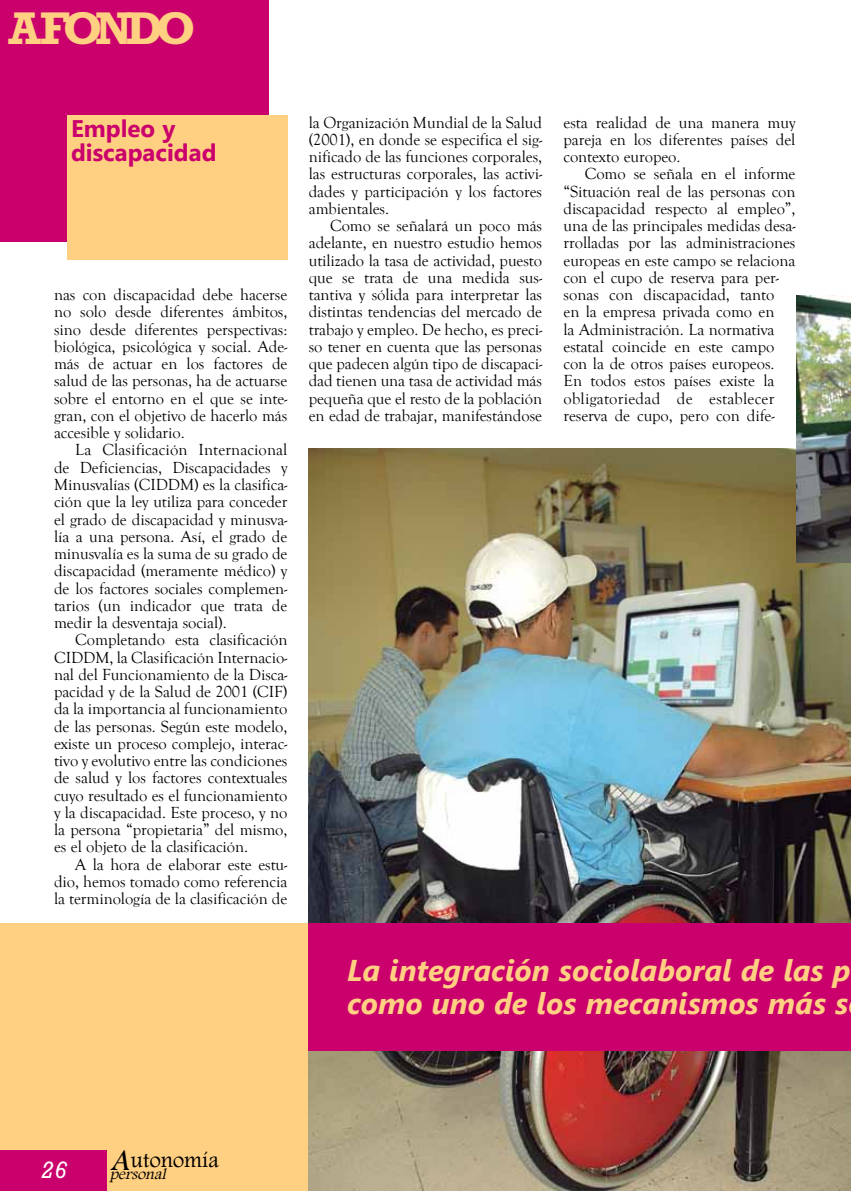
<style>
.page{position:relative;width:851px;height:1191px;background:#fff}
.page>*{position:absolute;margin:0;border:0;box-sizing:border-box;transform-origin:0 0}
.t1{font:700 46.5px "Rockwell";letter-spacing:-.15em;color:#ffcf82}
.t2{font:italic 30.75px "Footlight MT Light";color:#000}
.t3{font:italic 700 30px/33px "Segoe UI";color:#ffcf82}
.t4{font:700 24px/24px "Segoe UI";color:#ca006c}
.t5{font:italic 24px "Rockwell";color:#fff}
.t6{font:22.5px "Footlight MT Light";color:#000}
.TEXTO{font:16.5px/17.2px "Goudy Old Style T";letter-spacing:-.005em;color:#000;text-align:justify}
.t7{font:italic 15.9px "Footlight MT Light";color:#000}
</style>
<div class="page">
<div style="left:0;top:923px;width:850px;height:268px;background:#ffcf82"></div>
<img style="left:309px;top:449px;width:541px;height:742px">
<div style="left:0;top:0;width:268px;height:241px;background:#ca006c"></div>
<div style="left:0;top:1150px;width:106px;height:41px;background:#ca006c"></div>
<div style="left:67px;top:115px;width:220px;height:144px;background:#ffcf82"></div>
<img style="left:796px;top:296px;width:54px;height:267px">
<div style="left:309px;top:923px;width:541px;height:127px;background:#ca006c"></div>
<p class="t1" style="left:9px;top:0;width:188px">A FONDO</p>
<p class="t4" style="left:71px;top:115px;width:147px">Empleo y discapacidad</p>
<p class="TEXTO" style="left:54px;top:286px;width:235px">nas con discapacidad debe hacerse no solo desde diferentes ámbitos, sino desde diferentes perspectivas: biológica, psicológica y social. Ade&shy;más de actuar en los factores de salud de las personas, ha de actuarse sobre el entorno en el que se inte&shy;gran, con el objetivo de hacerlo más accesible y solidario.</p>
<p class="TEXTO" style="left:54px;top:442px;width:235px;text-indent:21px">La Clasificación Internacional de Deficiencias, Discapacidades y Minusvalías (CIDDM) es la clasifica&shy;ción que la ley utiliza para conceder el grado de discapacidad y minusva&shy;lía a una persona. Así, el grado de minusvalía es la suma de su grado de discapacidad (meramente médico) y de los factores sociales complemen&shy;tarios (un indicador que trata de medir la desventaja social).</p>
<p class="TEXTO" style="left:54px;top:631px;width:235px;text-indent:21px">Completando esta clasificación CIDDM, la Clasificación Internacio&shy;nal del Funcionamiento de la Disca&shy;pacidad y de la Salud de 2001 (CIF) da la importancia al funcionamiento de las personas. Según este modelo, existe un proceso complejo, interac&shy;tivo y evolutivo entre las condiciones de salud y los factores contextuales cuyo resultado es el funcionamiento y la discapacidad. Este proceso, y no la persona “propietaria” del mismo, es el objeto de la clasificación.</p>
<p class="TEXTO" style="left:54px;top:856px;width:235px;text-indent:21px">A la hora de elaborar este estu&shy;dio, hemos tomado como referencia la terminología de la clasificación de</p>
<p class="TEXTO" style="left:309px;top:114px;width:235px">la Organización Mundial de la Salud (2001), en donde se especifica el sig&shy;nificado de las funciones corporales, las estructuras corporales, las activi&shy;dades y participación y los factores ambientales.</p>
<p class="TEXTO" style="left:309px;top:217px;width:235px;text-indent:21px">Como se señalará un poco más adelante, en nuestro estudio hemos utilizado la tasa de actividad, puesto que se trata de una medida sus&shy;tantiva y sólida para interpretar las distintas tendencias del mercado de trabajo y empleo. De hecho, es preci&shy;so tener en cuenta que las personas que padecen algún tipo de discapaci&shy;dad tienen una tasa de actividad más pequeña que el resto de la población en edad de trabajar, manifestándose</p>
<p class="TEXTO" style="left:563px;top:114px;width:233px">esta realidad de una manera muy pareja en los diferentes países del contexto europeo.</p>
<p class="TEXTO" style="left:563px;top:166px;width:233px;text-align:left;text-indent:21px">Como se señala en el informe “Situación real de las personas con discapacidad respecto al empleo”, una de las principales medidas desa&shy;rrolladas por las administraciones europeas en este campo se relaciona con el cupo de reserva para per&shy;sonas con discapacidad, tanto<br>en la empresa privada como en<br>la Administración. La normativa estatal coincide en este campo con la de otros países europeos.<br>En todos estos países existe la obligatoriedad de establecer reserva de cupo, pero con dife-</p>
<p class="t3" style="left:347px;top:952px;width:505px">La integración sociolaboral de las p como uno de los mecanismos más s</p>
<p class="t2" style="left:111px;top:1141px;width:27px">A</p>
<p class="t6" style="left:131px;top:1146px;width:90px">utonomía</p>
<p class="t5" style="left:41px;top:1156px;width:27px">26</p>
<p class="t7" style="left:110px;top:1164px;width:61px">personal</p>
</div>
